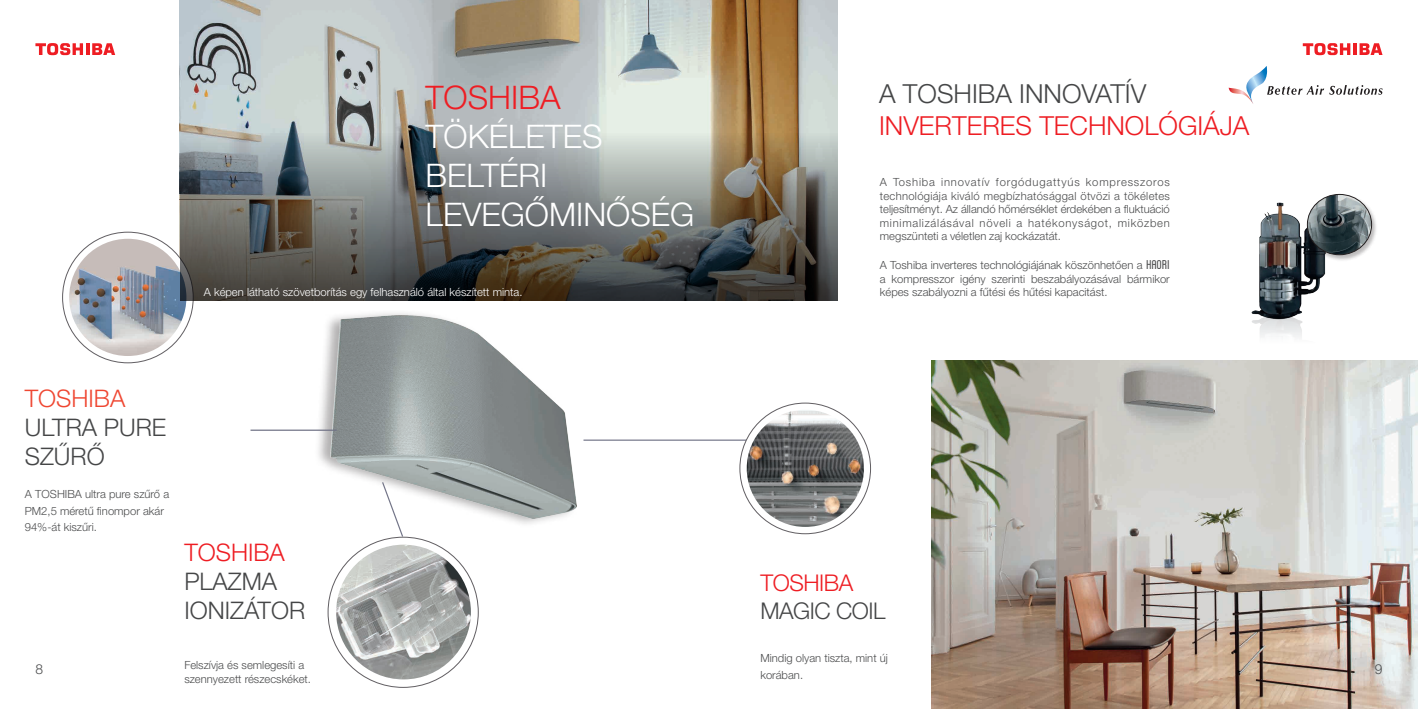
<style>
.page{position:relative;width:1418px;height:709px;background:#fff}
.page>*{position:absolute;margin:0;border:0;box-sizing:border-box;transform-origin:0 0}
.t1{font:300 32.5px "Helvetica Neue LT Pro";color:#fff}
.t2{font:300 32.5px "Helvetica Neue LT Pro";color:#ee1d23}
.t3{font:300 26.25px "Helvetica Neue LT Pro";color:#ee1d23}
.t4{font:300 26.25px "Helvetica Neue LT Pro";color:#454647}
.t5{font:300 24.25px/29.1px "Helvetica Neue LT Pro";color:#454647}
.t6{font:300 23px/27.6px "Helvetica Neue LT Pro";letter-spacing:-.02em;color:#454647}
.t7{font:300 13.75px "Helvetica Neue LT Pro";color:#4b4c4d}
.DescrizioneInterline{font:300 11.25px/13.5px "Helvetica Neue LT Pro";color:#4b4c4d}
.t8{font:300 11.25px "Helvetica Neue LT Pro";color:#fff}
.s1{color:#ef4732}
.s2{color:#ee1d23}
.s3{font-family:"Norway";font-weight:700;font-size:12.5px}
</style>
<div class="page">
<img style="left:931px;top:360px;width:486px;height:349px">
<img style="left:179px;top:0;width:658px;height:258px">
<img style="left:318px;top:313px;width:259px;height:209px">
<svg style="left:381px;top:481px;width:23px;height:55px"></svg>
<hr style="left:583px;top:439px;width:171px;height:2px;background:#727487">
<hr style="left:250px;top:429px;width:87px;height:2px;background:#727487">
<img style="left:336px;top:544px;width:135px;height:135px;border-radius:67px">
<div style="left:740px;top:403px;width:130px;height:130px;background:#fff;border-radius:50%"></div>
<img style="left:746px;top:409px;width:118px;height:118px;border-radius:59px">
<svg style="left:63px;top:232px;width:130px;height:131px"></svg>
<img style="left:69px;top:239px;width:117px;height:117px;border-radius:59px">
<img style="left:1253px;top:202px;width:73px;height:109px">
<img style="left:1251px;top:311px;width:52px;height:26px">
<div style="left:1306px;top:194px;width:71px;height:67px;background:#231f20;opacity:.3"></div>
<img style="left:1307px;top:194px;width:64px;height:60px">
<div style="left:1307px;top:194px;width:64px;height:61px;border:1px solid #231f20;border-radius:50%"></div>
<svg style="left:1228px;top:66px;width:154px;height:38px"></svg>
<img style="left:180px;top:116px;width:657px;height:185px">
<svg style="left:1302px;top:43px;width:80px;height:12px"></svg>
<svg style="left:35px;top:43px;width:80px;height:12px"></svg>
<p class="t2" style="left:425px;top:78px;width:136px">TOSHIBA</p>
<p class="t1" style="left:425px;top:117px;width:179px">TÖKÉLETES</p>
<p class="t1" style="left:425px;top:156px;width:123px">BELTÉRI</p>
<p class="t1" style="left:425px;top:195px;width:270px">LEVEGŐMINŐSÉG</p>
<p class="t8" style="left:204px;top:285px;width:320px">A képen látható szövetborítás egy felhasználó által készített minta.</p>
<p class="t5" style="left:25px;top:383px;width:143px"><span class="s1">TOSHIBA<br></span>ULTRA PURE<br>SZŰRŐ</p>
<p class="DescrizioneInterline" style="left:25px;top:486px;width:146px;line-height:16.1px">A TOSHIBA ultra pure szűrő a<br>PM2,5 méretű finompor akár<br>94%-át kiszűri.</p>
<p class="t5" style="left:184px;top:537px;width:122px"><span class="s2">TOSHIBA<br></span>PLAZMA<br>IONIZÁTOR</p>
<p class="t4" style="left:879px;top:78px;width:269px">A TOSHIBA INNOVATÍV</p>
<p class="t3" style="left:879px;top:109px;width:372px">INVERTERES TECHNOLÓGIÁJA</p>
<p class="DescrizioneInterline" style="left:879px;top:175px;width:291px;text-align:justify">A Toshiba innovatív forgódugattyús kompresszoros technológiája kiváló megbízhatósággal ötvözi a tökéletes teljesítményt. Az állandó hőmérséklet érdekében a fluktuáció minimalizálásával növeli a hatékonyságot, miközben megszünteti a véletlen zaj kockázatát.</p>
<p class="DescrizioneInterline" style="left:879px;top:258px;width:291px;text-align:justify">A Toshiba inverteres technológiájának köszönhetően a <span class="s3">HAORI </span>a kompresszor igény szerinti beszabályozásával bármikor képes szabályozni a fűtési és hűtési kapacitást.</p>
<p class="t6" style="left:760px;top:568px;width:127px"><span class="s2">TOSHIBA<br></span>MAGIC COIL</p>
<p class="DescrizioneInterline" style="left:184px;top:658px;width:128px">Felszívja és semlegesíti a szennyezett részecskéket.</p>
<p class="DescrizioneInterline" style="left:760px;top:650px;width:129px;line-height:16.1px">Mindig olyan tiszta, mint új korában.</p>
<p class="t7" style="left:35px;top:660px;width:9px">8</p>
<p class="t7" style="left:1374px;top:660px;width:9px">9</p>
</div>
